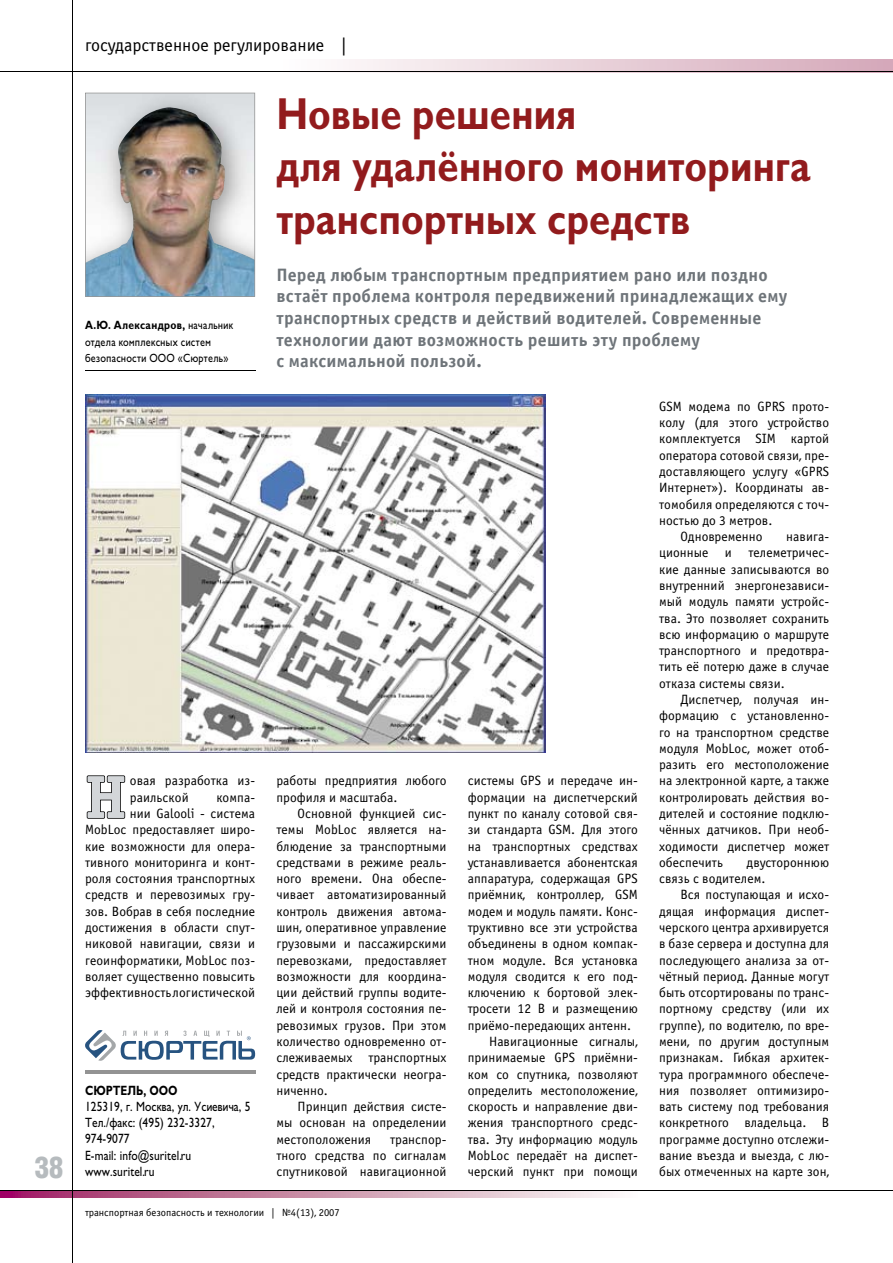
<style>
.page{position:relative;width:893px;height:1263px;background:#fff}
.page>*{position:absolute;margin:0;border:0;box-sizing:border-box;transform-origin:0 0}
.t1{font:700 61.05px "Officina Serif C";color:#d3d6d9}
.t2{font:700 45px/52.5px "Gals";letter-spacing:.005em;color:#921b1d;scale:.85 1}
.t3{font:900 30px "Helios Cond";color:#b6bbbe}
.t4{font:700 18px/21.6px "Officina Sans C";letter-spacing:.015em;color:#6e7479}
.t5{font:18px "Officina Sans C";color:#000}
.t6{font:13.5px/16.4px "Officina Sans C";letter-spacing:.005em;color:#000;text-align:justify}
.t7{font:13.5px/16.2px "Gals";letter-spacing:.01em;color:#000;scale:.85 1}
.t8{font:700 13.5px "Gals";color:#000;scale:.8 1}
.t9{font:12px/16.4px "Gals";letter-spacing:.04em;color:#000;scale:.85 1}
.t10{font:10.5px "Officina Sans C";color:#000}
.s1{font-weight:700}
</style>
<div class="page">
<svg style="left:0;top:1191px;width:613px;height:6px"></svg>
<svg style="left:276px;top:60px;width:617px;height:12px"></svg>
<hr style="left:72px;top:0;width:1px;height:1263px;background:#000">
<hr style="left:0;top:1190px;width:893px;height:1px;background:#000">
<hr style="left:0;top:72px;width:893px;height:1px;background:#000">
<svg style="left:86px;top:775px;width:40px;height:44px"></svg>
<img style="left:85px;top:394px;width:460px;height:358px">
<hr style="left:85px;top:1070px;width:170px;height:3px;background:#939393">
<hr style="left:85px;top:370px;width:170px;height:1px;background:#000">
<img style="left:85px;top:93px;width:170px;height:204px">
<svg style="left:85px;top:1030px;width:170px;height:31px"></svg>
<h3 class="t3" style="left:34px;top:1150px;width:31px">38</h3>
<h3 class="t5" style="left:85px;top:35px;width:263px">государственное регулирование |</h3>
<p class="t9" style="left:85px;top:317px;width:176px"><span class="s1">А.Ю. Александров,</span> начальник отдела комплексных систем безопасности ООО «Сюртель»</p>
<h1 class="t1" style="left:85px;top:763px;width:43px">Н</h1>
<p class="t6" style="left:130px;top:773px;width:127px">овая разработка из&shy;раильской</p>
<p class="t6" style="left:85px;top:789px;width:172px;text-align:right">компа-<br>нии Galooli - система<br>MobLoc предоставляет широ&shy;кие возможности для опера&shy;тивного мониторинга и конт&shy;роля состояния транспортных средств и перевозимых гру&shy;зов. Вобрав в себя последние достижения в области спут&shy;никовой навигации, связи и геоинформатики, MobLoc поз&shy;воляет существенно повысить эффективность логистической</p>
<p class="t8" style="left:85px;top:1083px;width:117px">СЮРТЕЛЬ, ООО</p>
<p class="t7" style="left:85px;top:1099px;width:196px">125319, г. Москва, ул. Усиевича, 5<br>Тел./факс: (495) 232-3327,<br>974-9077<br>E-mail: info@suritel.ru www.suritel.ru</p>
<h2 class="t2" style="left:276px;top:88px;width:630px">Новые решения<br>для удалённого мониторинга транспортных средств</h2>
<p class="t4" style="left:276px;top:264px;width:512px">Перед любым транспортным предприятием рано или поздно встаёт проблема контроля передвижений принадлежащих ему транспортных средств и действий водителей. Современные технологии дают возможность решить эту проблему<br>с максимальной пользой.</p>
<p class="t6" style="left:276px;top:773px;width:172px">работы предприятия любого профиля и масштаба.</p>
<p class="t6" style="left:276px;top:805px;width:172px;text-indent:21px">Основной функцией сис&shy;темы MobLoc является на&shy;блюдение за транспортными средствами в режиме реаль&shy;ного времени. Она обеспе&shy;чивает автоматизированный контроль движения автома&shy;шин, оперативное управление грузовыми и пассажирскими перевозками, предоставляет возможности для координа&shy;ции действий группы водите&shy;лей и контроля состояния пе&shy;ревозимых грузов. При этом количество одновременно от&shy;слеживаемых транспортных средств практически неогра&shy;ниченно.</p>
<p class="t6" style="left:276px;top:1099px;width:172px;text-indent:21px">Принцип действия систе&shy;мы основан на определении местоположения</p>
<p class="t6" style="left:276px;top:1131px;width:172px;text-indent:114px">транспор&shy;тного средства по сигналам спутниковой навигационной</p>
<p class="t6" style="left:468px;top:773px;width:172px">системы GPS и передаче ин-</p>
<p class="t6" style="left:468px;top:789px;width:172px">формации на диспетчерский</p>
<p class="t6" style="left:468px;top:805px;width:172px">пункт по каналу сотовой свя-</p>
<p class="t6" style="left:468px;top:822px;width:172px">зи стандарта GSM. Для этого</p>
<p class="t6" style="left:468px;top:838px;width:172px">на транспортных средствах</p>
<p class="t6" style="left:468px;top:854px;width:172px">устанавливается абонентская</p>
<p class="t6" style="left:468px;top:871px;width:172px">аппаратура, содержащая GPS</p>
<p class="t6" style="left:468px;top:887px;width:172px">приёмник, контроллер, GSM</p>
<p class="t6" style="left:468px;top:903px;width:172px">модем и модуль памяти. Конс-</p>
<p class="t6" style="left:468px;top:919px;width:172px">труктивно все эти устройства</p>
<p class="t6" style="left:468px;top:936px;width:172px">объединены в одном компак-</p>
<p class="t6" style="left:468px;top:952px;width:172px">тном модуле. Вся установка</p>
<p class="t6" style="left:468px;top:968px;width:172px">модуля сводится к его под-</p>
<p class="t6" style="left:468px;top:985px;width:172px">ключению к бортовой элек-</p>
<p class="t6" style="left:468px;top:1001px;width:172px">тросети 12 В и размещению</p>
<p class="t6" style="left:468px;top:1017px;width:165px">приёмо-передающих антенн.</p>
<p class="t6" style="left:489px;top:1033px;width:150px">Навигационные сигналы,</p>
<p class="t6" style="left:468px;top:1050px;width:172px">принимаемые GPS приёмни-</p>
<p class="t6" style="left:468px;top:1066px;width:172px">ком со спутника, позволяют</p>
<p class="t6" style="left:468px;top:1082px;width:172px">определить местоположение,</p>
<p class="t6" style="left:468px;top:1099px;width:172px">скорость и направление дви-</p>
<p class="t6" style="left:468px;top:1115px;width:172px">жения транспортного средс-</p>
<p class="t6" style="left:468px;top:1131px;width:172px">тва. Эту информацию модуль</p>
<p class="t6" style="left:468px;top:1147px;width:172px">MobLoc передаёт на диспет-</p>
<p class="t6" style="left:468px;top:1164px;width:172px">черский пункт при помощи</p>
<p class="t6" style="left:659px;top:398px;width:172px">GSM модема по GPRS прото-</p>
<p class="t6" style="left:659px;top:415px;width:172px">колу (для этого устройство</p>
<p class="t6" style="left:659px;top:431px;width:172px">комплектуется SIM картой</p>
<p class="t6" style="left:659px;top:447px;width:172px">оператора сотовой связи, пре-</p>
<p class="t6" style="left:659px;top:463px;width:172px">доставляющего услугу «GPRS</p>
<p class="t6" style="left:659px;top:480px;width:172px">Интернет»). Координаты ав-</p>
<p class="t6" style="left:659px;top:496px;width:172px">томобиля определяются с точ-</p>
<p class="t6" style="left:659px;top:512px;width:115px">ностью до 3 метров.</p>
<p class="t6" style="left:680px;top:529px;width:84px">Одновременно</p>
<p class="t6" style="left:659px;top:529px;width:172px;text-indent:127px">навига&shy;ционные и телеметричес&shy;кие данные записываются во внутренний энергонезависи&shy;мый модуль памяти устройс&shy;тва. Это позволяет сохранить всю информацию о маршруте транспортного и предотвра&shy;тить её потерю даже в случае отказа системы связи.</p>
<p class="t6" style="left:659px;top:691px;width:172px;text-indent:21px">Диспетчер, получая ин&shy;формацию с установленно&shy;го на транспортном средстве модуля MobLoc, может отоб&shy;разить его местоположение на электронной карте, а также контролировать действия во&shy;дителей и состояние подклю&shy;чённых датчиков. При необ&shy;ходимости диспетчер может обеспечить</p>
<p class="t6" style="left:659px;top:854px;width:172px;text-indent:87px">двустороннюю связь с водителем.</p>
<p class="t6" style="left:659px;top:887px;width:172px;text-indent:21px">Вся поступающая и исхо&shy;дящая информация диспет&shy;черского центра архивируется в базе сервера и доступна для последующего анализа за от&shy;чётный период. Данные могут быть отсортированы по транс&shy;портному средству (или их группе), по водителю, по вре&shy;мени, по другим доступным признакам. Гибкая архитек&shy;тура программного обеспече&shy;ния позволяет оптимизиро&shy;вать систему под требования конкретного владельца. В программе доступно отслежи&shy;вание въезда и выезда, с лю&shy;бых отмеченных на карте зон,</p>
<p class="t10" style="left:85px;top:1206px;width:256px">транспортная безопасность и технологии | №4(13), 2007</p>
</div>
